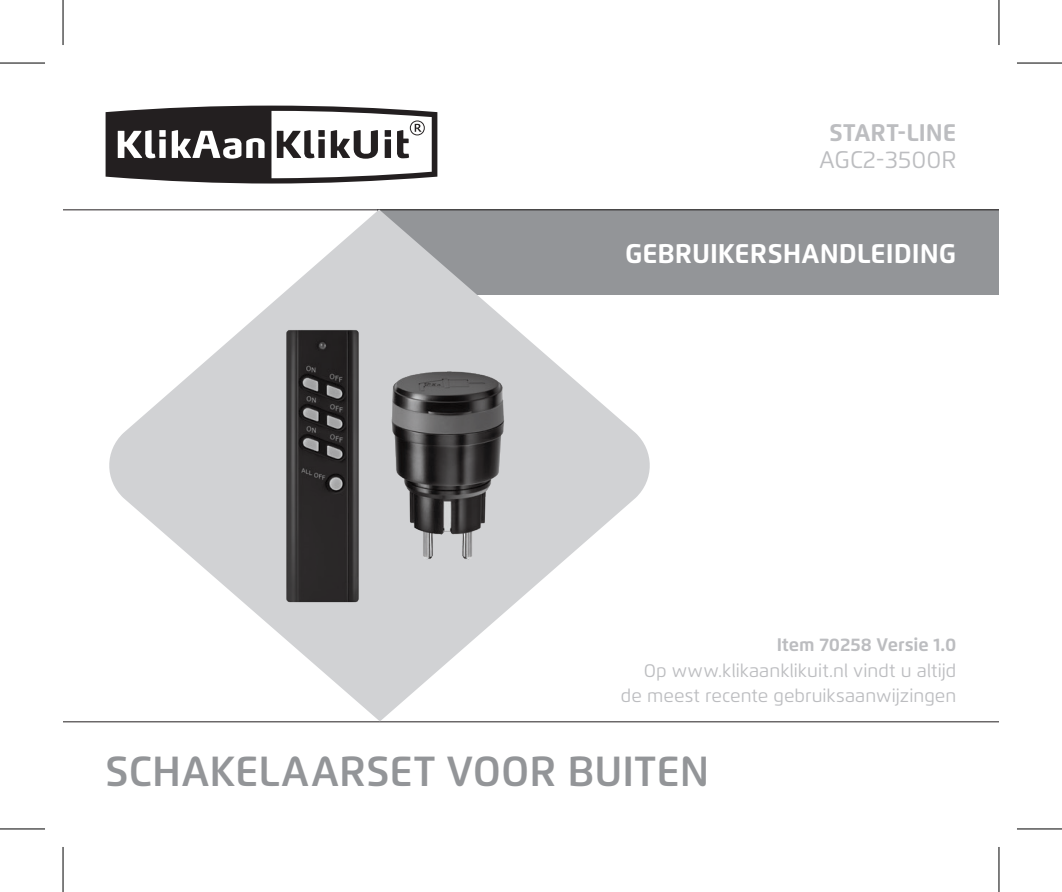
<style>
.page{position:relative;width:1062px;height:892px;background:#fff}
.page>*{position:absolute;margin:0;border:0;box-sizing:border-box;transform-origin:0 0}
.t1{font:600 42px "Flexo";color:#939598}
.t2{font:700 27px "Flexo";color:#fff}
.t3{font:700 24px "Flexo";color:#bcbdc0}
.t4{font:24px "Flexo";color:#bcbdc0}
.t5{font:18.3px "Flexo";color:#bcbdc0}
.t6{font:700 18.3px "Flexo";color:#bcbdc0}
</style>
<div class="page">
<div style="left:378px;top:210px;width:620px;height:85px;background:#939598"></div>
<svg style="left:106px;top:106px;width:331px;height:77px"></svg>
<hr style="left:63px;top:209px;width:935px;height:1px;background:#231f20">
<hr style="left:63px;top:721px;width:935px;height:1px;background:#231f20">
<svg style="left:104px;top:209px;width:550px;height:512px"></svg>
<img style="left:200px;top:283px;width:237px;height:365px">
<img style="left:390px;top:365px;width:115px;height:200px">
<svg style="left:0;top:829px;width:45px;height:1px"></svg>
<svg style="left:1017px;top:829px;width:44px;height:1px"></svg>
<hr style="left:0;top:62px;width:45px;height:2px;background:#000">
<hr style="left:1016px;top:62px;width:45px;height:2px;background:#000">
<hr style="left:0;top:828px;width:45px;height:1px;background:#000">
<hr style="left:1016px;top:828px;width:45px;height:1px;background:#000">
<hr style="left:62px;top:0;width:2px;height:45px;background:#000">
<hr style="left:62px;top:846px;width:2px;height:45px;background:#000">
<hr style="left:998px;top:0;width:1px;height:45px;background:#000">
<hr style="left:998px;top:846px;width:1px;height:45px;background:#000">
<p class="t3" style="left:829px;top:117px;width:128px">START-LINE</p>
<p class="t4" style="left:819px;top:145px;width:139px">AGC2-3500R</p>
<p class="t2" style="left:625px;top:237px;width:333px">GEBRUIKERSHANDLEIDING</p>
<p class="t6" style="left:776px;top:633px;width:181px">Item 70258 Versie 1.0</p>
<p class="t5" style="left:643px;top:659px;width:314px">Op www.klikaanklikuit.nl vindt u altijd</p>
<p class="t5" style="left:621px;top:684px;width:337px">de meest recente gebruiksaanwijzingen</p>
<p class="t1" style="left:106px;top:746px;width:605px">SCHAKELAARSET VOOR BUITEN</p>
</div>
